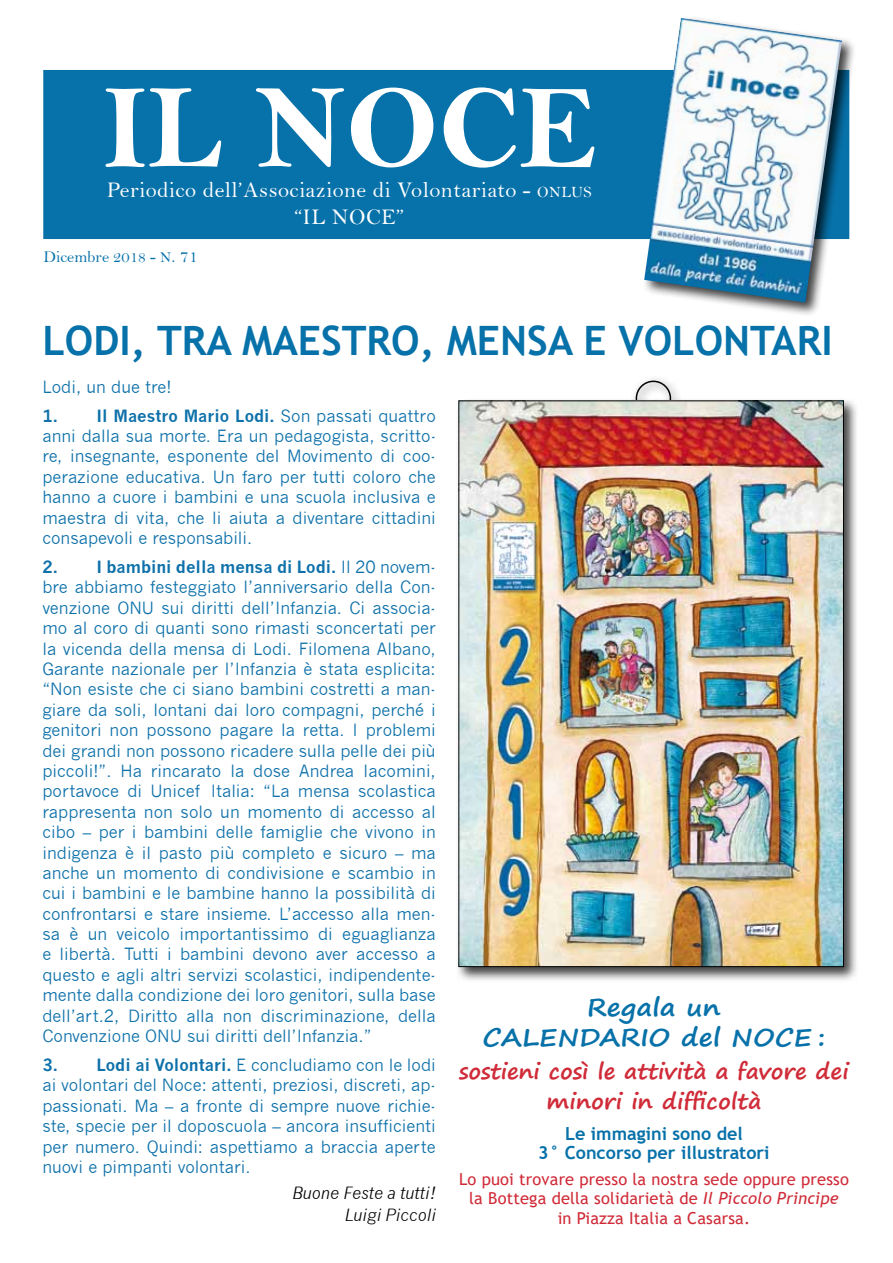
<style>
.page{position:relative;width:893px;height:1263px;background:#fff}
.page>*{position:absolute;margin:0;border:0;box-sizing:border-box;transform-origin:0 0}
.t1{font:120px "Bell MT Bold";color:#fff}
.t2{font:700 40.5px "Trebuchet MS";color:#0771a9}
.t3{font:700 24.3px/30px "Segoe Print";color:#0771a9;scale:1.11 1}
.t4{font:22.5px/27px "Bell";letter-spacing:.02em;color:#fff;text-align:center}
.t5{font:700 21.6px/30px "Segoe Print";letter-spacing:-.005em;color:#d02b38;text-align:center;scale:1.04 1}
.t6{font:700 18px/19.5px "Trebuchet MS";color:#0771a9;text-align:center}
.t7{font:16.5px/20.4px "News Gothic";color:#0e71aa;text-align:justify}
.t8{font:16.5px/19.5px "Trebuchet MS";letter-spacing:.01em;color:#d02b38;text-align:center}
.t9{font:italic 16.5px/21.6px "News Gothic";color:#000;text-align:right}
.t10{font:16.5px "Bell";color:#0771a9}
.s1{font-size:15.75px}
.s2{font-size:15px}
.s3{font-size:18px}
.s4{font-weight:700}
.s5{font-style:italic}
</style>
<div class="page">
<div style="left:43px;top:70px;width:806px;height:169px;background:#0771a9"></div>
<div style="left:642px;top:16px;width:215px;height:301px;background:#000;opacity:.75"></div>
<img style="left:644px;top:18px;width:198px;height:284px">
<div style="left:630px;top:375px;width:53px;height:53px;background:#000;opacity:.75"></div>
<div style="left:636px;top:381px;width:35px;height:35px;border:2px solid #000;border-radius:50%"></div>
<div style="left:455px;top:397px;width:404px;height:585px;background:#000;opacity:.75"></div>
<img style="left:460px;top:402px;width:382px;height:563px">
<h1 class="t1" style="left:102px;top:56px;width:497px">IL NOCE</h1>
<h3 class="t4" style="left:107px;top:176px;width:486px">Periodico dell’Associazione di Volontariato - <span class="s1">ONLUS </span>“IL NOCE”</h3>
<p class="t10" style="left:44px;top:247px;width:156px">Dicembre 2018 - <span class="s2">N</span><span class="s3">. 71</span></p>
<h2 class="t2" style="left:43px;top:315px;width:792px">LODI, TRA MAESTRO, MENSA E VOLONTARI</h2>
<p class="t7" style="left:42px;top:377px;width:131px">Lodi, un due tre!</p>
<p class="t7" style="left:42px;top:406px;width:395px"><span class="s4">1. Il Maestro Mario Lodi.</span> Son passati quattro anni dalla sua morte. Era un pedagogista, scritto&shy;re, insegnante, esponente del Movimento di coo&shy;perazione educativa. Un faro per tutti coloro che hanno a cuore i bambini e una scuola inclusiva e maestra di vita, che li aiuta a diventare cittadini consapevoli e responsabili.</p>
<p class="t7" style="left:42px;top:557px;width:395px"><span class="s4">2. I bambini della mensa di Lodi.</span> Il 20 novem&shy;bre abbiamo festeggiato l’anniversario della Con&shy;venzione ONU sui diritti dell’Infanzia. Ci associa&shy;mo al coro di quanti sono rimasti sconcertati per la vicenda della mensa di Lodi. Filomena Albano, Garante nazionale per l’Infanzia è stata esplicita: “Non esiste che ci siano bambini costretti a man&shy;giare da soli, lontani dai loro compagni, perché i genitori non possono pagare la retta. I problemi dei grandi non possono ricadere sulla pelle dei più piccoli!”. Ha rincarato la dose Andrea Iacomini, portavoce di Unicef Italia: “La mensa scolastica rappresenta non solo un momento di accesso al cibo – per i bambini delle famiglie che vivono in indigenza è il pasto più completo e sicuro – ma anche un momento di condivisione e scambio in cui i bambini e le bambine hanno la possibilità di confrontarsi e stare insieme. L’accesso alla men&shy;sa è un veicolo importantissimo di eguaglianza e libertà. Tutti i bambini devono aver accesso a questo e agli altri servizi scolastici, indipendente&shy;mente dalla condizione dei loro genitori, sulla base dell’art.2, Diritto alla non discriminazione, della Convenzione ONU sui diritti dell’Infanzia.”</p>
<p class="t7" style="left:42px;top:1055px;width:395px"><span class="s4">3. Lodi ai Volontari.</span> E concludiamo con le lodi ai volontari del Noce: attenti, preziosi, discreti, ap&shy;passionati. Ma – a fronte di sempre nuove richie&shy;ste, specie per il doposcuola – ancora insufficienti per numero. Quindi: aspettiamo a braccia aperte nuovi e pimpanti volontari.</p>
<p class="t9" style="left:292px;top:1182px;width:145px">Buone Feste a tutti!<br>Luigi Piccoli</p>
<h3 class="t3" style="left:483px;top:991px;width:262px;text-indent:105px">Regala un calendario del NOCE</h3>
<h3 class="t3" style="left:817px;top:1021px;width:9px">:</h3>
<h3 class="t5" style="left:459px;top:1055px;width:377px">sostieni così le attività a favore dei minori in difficoltà</h3>
<p class="t6" style="left:538px;top:1123px;width:233px">Le immagini sono del<br>3° Concorso per illustratori</p>
<p class="t8" style="left:459px;top:1169px;width:391px">Lo puoi trovare presso la nostra sede oppure presso la Bottega della solidarietà de <span class="s5">Il Piccolo Principe<br></span>in Piazza Italia a Casarsa.</p>
</div>
